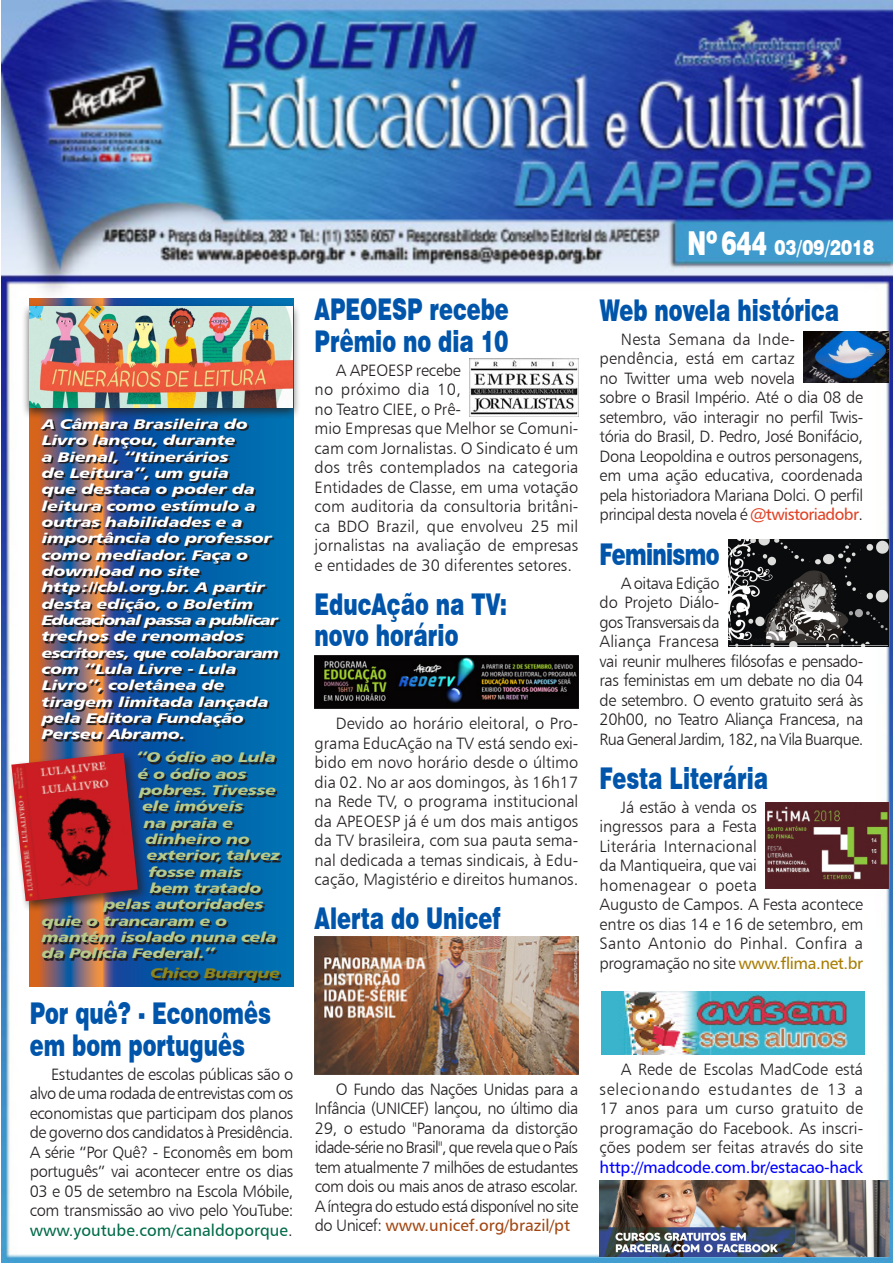
<style>
.page{position:relative;width:893px;height:1263px;background:#fff}
.page>*{position:absolute;margin:0;border:0;box-sizing:border-box;transform-origin:0 0}
.Subtítulo_1{font:900 30px/31.5px "Swiss 721 BT";color:#05a;scale:.7 1}
.Subtítulo_1-2{font:900 30px "Swiss 721 BT";letter-spacing:-.03em;color:#05a;scale:.7 1}
.Corpo_do_texto{font:900 21px "Swiss 721 BT";color:#fff;scale:.8 1}
.Corpo_do_texto-2{font:16.5px/19.5px "Humanist 777 BT Light B";letter-spacing:-.01em;color:#231f20;text-align:justify}
.Corpo_do_texto-3{font:16.5px/19.5px "Humanist 777 BT Light B";letter-spacing:-.03em;color:#231f20}
.Corpo_do_texto-4{font:13.95px/16.4px "Humanist 777 BT Black Italic B";letter-spacing:-.02em;color:#fff;scale:1.29 1}
.Corpo_do_texto-5{font:13.95px "Humanist 777 BT Black Italic B";letter-spacing:-.025em;color:#b5ca8b;scale:1.29 1}
.Corpo_do_texto-6{font:13.95px "Humanist 777 BT Black Italic B";letter-spacing:-.025em;color:#8a851d;scale:1.29 1}
.s1{font-family:"Humanist 777 BT Roman B";color:#006b49}
.s2{font-family:"Humanist 777 BT Roman B";color:#a24712}
.s3{font-size:33px}
.s4{font-family:"Humanist 777 BT Roman B";color:#e04326}
.s5{font-family:"Humanist 777 BT Roman B";color:#a87d04}
.s6{font-family:"Humanist 777 BT Roman B";color:#00f}
</style>
<div class="page">
<img style="left:2px;top:0;width:891px;height:1263px">
<svg style="left:30px;top:298px;width:263px;height:688px;background:#556a77"></svg>
<svg style="left:42px;top:420px;width:240px;height:562px;background:#20527f"></svg>
<img style="left:601px;top:991px;width:264px;height:63px">
<img style="left:315px;top:656px;width:263px;height:52px">
<img style="left:600px;top:1180px;width:289px;height:76px">
<img style="left:765px;top:802px;width:124px;height:87px">
<img style="left:728px;top:540px;width:161px;height:107px">
<div style="left:21px;top:302px;width:279px;height:118px;background:#231f20;opacity:.75"></div>
<img style="left:29px;top:306px;width:264px;height:102px">
<div style="left:8px;top:749px;width:142px;height:164px;background:#231f20;opacity:.75"></div>
<img style="left:11px;top:753px;width:127px;height:148px">
<img style="left:469px;top:358px;width:109px;height:59px">
<img style="left:804px;top:332px;width:85px;height:51px">
<img style="left:315px;top:937px;width:263px;height:137px">
<p class="Corpo_do_texto-4" style="left:42px;top:416px;width:186px">A Câmara Brasileira do<br>Livro lançou, durante<br>a Bienal, “Itinerários<br>de Leitura”, um guia<br>que destaca o poder da leitura como estímulo a outras habilidades e a importância do professor como mediador. Faça o download no site http://cbl.org.br. A partir desta edição, o Boletim<br>Educacional passa a publicar trechos de renomados escritores, que colaboraram</p>
<p class="Corpo_do_texto-4" style="left:42px;top:661px;width:177px">com “Lula Livre - Lula<br>Livro”, coletânea de tiragem limitada lançada pela Editora Fundação<br>Perseu Abramo.</p>
<p class="Corpo_do_texto-5" style="left:136px;top:748px;width:110px">“O ódio ao Lula</p>
<p class="Corpo_do_texto-5" style="left:138px;top:765px;width:86px">é o ódio aos</p>
<p class="Corpo_do_texto-5" style="left:139px;top:781px;width:108px">pobres. Tivesse</p>
<p class="Corpo_do_texto-5" style="left:142px;top:797px;width:80px">ele imóveis</p>
<p class="Corpo_do_texto-5" style="left:144px;top:814px;width:71px">na praia e</p>
<p class="Corpo_do_texto-5" style="left:145px;top:830px;width:83px">dinheiro no</p>
<p class="Corpo_do_texto-5" style="left:147px;top:846px;width:105px">exterior, talvez</p>
<p class="Corpo_do_texto-5" style="left:148px;top:863px;width:74px">fosse mais</p>
<p class="Corpo_do_texto-5" style="left:150px;top:879px;width:88px">bem tratado</p>
<p class="Corpo_do_texto-5" style="left:103px;top:895px;width:126px">pelas autoridades</p>
<p class="Corpo_do_texto-5" style="left:42px;top:912px;width:145px">quie o trancaram e o</p>
<p class="Corpo_do_texto-5" style="left:42px;top:928px;width:184px">mantém isolado nuna cela</p>
<p class="Corpo_do_texto-5" style="left:42px;top:944px;width:136px">da Polícia Federal.”</p>
<p class="Corpo_do_texto-6" style="left:151px;top:964px;width:102px">Chico Buarque</p>
<p class="Subtítulo_1" style="left:30px;top:997px;width:346px">Por quê? - Economês em bom português</p>
<p class="Corpo_do_texto-2" style="left:30px;top:1064px;width:265px;text-indent:21px">Estudantes de escolas públicas são o alvo de uma rodada de entrevistas com os economistas que participam dos planos de governo dos candidatos à Presidência.<br>A série “Por Quê? - Economês em bom português” vai acontecer entre os dias 03 e 05 de setembro na Escola Móbile, com transmissão ao vivo pelo YouTube: <span class="s1">www.youtube.com/canaldoporque</span>.</p>
<p class="Subtítulo_1" style="left:315px;top:294px;width:279px">APEOESP recebe<br>Prêmio no dia 10</p>
<p class="Corpo_do_texto-2" style="left:315px;top:360px;width:265px;text-align:left;text-indent:21px">A APEOESP recebe<br>no próximo dia 10,<br>no Teatro CIEE, o Prê-<br>mio Empresas que Melhor se Comuni&shy;cam com Jornalistas. O Sindicato é um dos três contemplados na categoria<br>Entidades de Classe, em uma votação com auditoria da consultoria britâni&shy;ca BDO Brazil, que envolveu 25 mil jornalistas na avaliação de empresas e entidades de 30 diferentes setores.</p>
<p class="Subtítulo_1" style="left:315px;top:588px;width:277px">EducAção na TV: novo horário</p>
<p class="Corpo_do_texto-2" style="left:315px;top:713px;width:265px;text-indent:21px">Devido ao horário eleitoral, o Pro&shy;grama EducAção na TV está sendo exi&shy;bido em novo horário desde o último dia 02. No ar aos domingos, às 16h17 na Rede TV, o programa institucional da APEOESP já é um dos mais antigos da TV brasileira, com sua pauta sema&shy;nal dedicada a temas sindicais, à Edu&shy;cação, Magistério e direitos humanos.</p>
<p class="Subtítulo_1" style="left:315px;top:903px;width:267px">Alerta do Unicef</p>
<p class="Corpo_do_texto-2" style="left:315px;top:1079px;width:265px;text-indent:21px">O Fundo das Nações Unidas para a Infância (UNICEF) lançou, no último dia 29, o estudo "Panorama da distorção idade-série no Brasil", que revela que o País tem atualmente 7 milhões de estudantes com dois ou mais anos de atraso escolar.<br>A íntegra do estudo está disponível no site do Unicef: <span class="s2">www.unicef.org/brazil/pt</span></p>
<p class="Corpo_do_texto" style="left:687px;top:235px;width:235px"><span class="s3">Nº 644</span> 03/09/2018</p>
<p class="Subtítulo_1" style="left:600px;top:294px;width:344px">Web novela histórica</p>
<p class="Corpo_do_texto-2" style="left:600px;top:329px;width:265px;text-align:left;text-indent:21px">Nesta Semana da Inde&shy;pendência, está em cartaz<br>no Twitter uma web novela<br>sobre o Brasil Império. Até o dia 08 de setembro, vão interagir no perfil Twis&shy;tória do Brasil, D. Pedro, José Bonifácio, Dona Leopoldina e outros personagens, em uma ação educativa, coordenada pela historiadora Mariana Dolci. O perfil principal desta novela é <span class="s4">@twistoriadobr</span>.</p>
<p class="Subtítulo_1-2" style="left:600px;top:536px;width:173px">Feminismo</p>
<p class="Corpo_do_texto-3" style="left:600px;top:573px;width:265px;text-indent:21px">A oitava Edição<br>do Projeto Diálo-<br>gos Transversais da<br>Aliança Francesa<br>vai reunir mulheres filósofas e pensado&shy;ras feministas em um debate no dia 04 de setembro. O evento gratuito será às<br>20h00, no Teatro Aliança Francesa, na<br>Rua General Jardim, 182, na Vila Buarque.</p>
<p class="Subtítulo_1" style="left:600px;top:762px;width:243px">Festa Literária</p>
<p class="Corpo_do_texto-2" style="left:600px;top:797px;width:265px;text-align:left;text-indent:21px">Já estão à venda os<br>ingressos para a Festa<br>Literária Internacional<br>da Mantiqueira, que vai<br>homenagear o poeta<br>Augusto de Campos. A Festa acontece entre os dias 14 e 16 de setembro, em<br>Santo Antonio do Pinhal. Confira a programação no site <span class="s5">www.flima.net.br</span></p>
<p class="Corpo_do_texto-2" style="left:600px;top:1059px;width:265px;text-indent:21px">A Rede de Escolas MadCode está selecionando estudantes de 13 a 17 anos para um curso gratuito de programação do Facebook. As inscri&shy;ções podem ser feitas através do site <span class="s6">http://madcode.com.br/estacao-hack</span></p>
</div>
